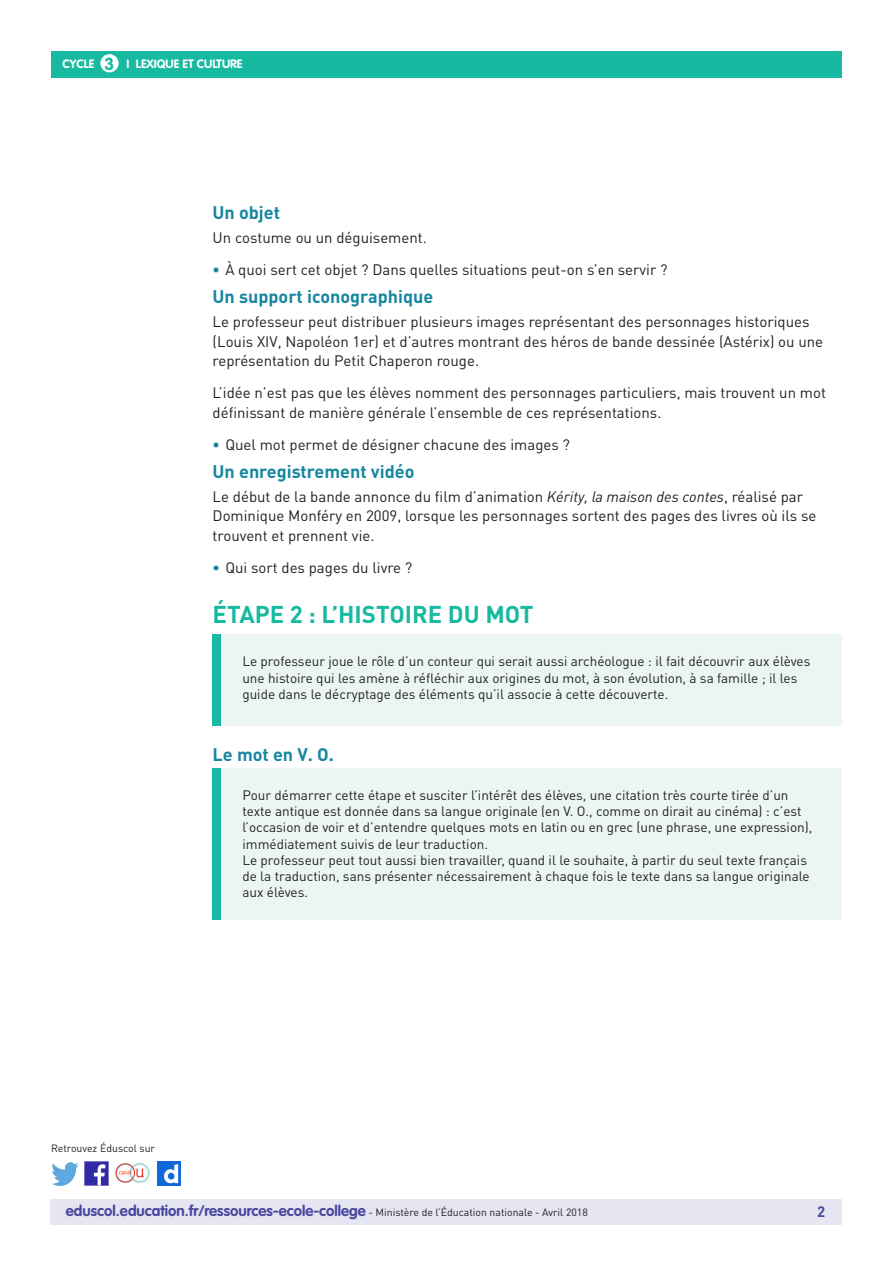
<style>
.page{position:relative;width:893px;height:1263px;background:#fff}
.page>*{position:absolute;margin:0;border:0;box-sizing:border-box;transform-origin:0 0}
._03_Titre_de_niveau{font:700 24px "DIN Pro";color:#17baa1}
._04_Titre_de_niveau{font:700 18px "DIN Pro";color:#16879f}
.t1{font:700 17.25px "VAG Rounded Std";color:#17baa1}
._06_Texte_courant{font:15px/19.5px "DIN Pro";color:#231f20}
.t2{font:700 15px "VAG Rounded Std";color:#4a489e}
.t3{font:700 15px "DIN Pro";color:#4a489e}
.t4{font:13.5px/16.2px "DIN Pro";color:#231f20}
.t5{font:700 12px "VAG Rounded Std";color:#fff}
.t6{font:10.5px "DIN Pro";color:#231f20}
.s1{font-weight:700;color:#16879f}
.s2{font-style:italic}
.s3{font-family:"DIN Pro";font-weight:400;font-size:10.5px;color:#231f20}
</style>
<div class="page">
<div style="left:50px;top:1199px;width:791px;height:26px;background:#e6e5f2"></div>
<div style="left:51px;top:51px;width:791px;height:27px;background:#17baa1"></div>
<div style="left:100px;top:54px;width:19px;height:18px;background:#fff;border-radius:50%"></div>
<img style="left:85px;top:1162px;width:23px;height:23px">
<img style="left:51px;top:1163px;width:28px;height:22px">
<img style="left:158px;top:1162px;width:22px;height:23px">
<img style="left:115px;top:1163px;width:35px;height:20px">
<div style="left:213px;top:635px;width:629px;height:91px;background:#ebf6f3"></div>
<div style="left:213px;top:635px;width:8px;height:91px;background:#17baa1"></div>
<div style="left:213px;top:768px;width:629px;height:152px;background:#ebf6f3"></div>
<div style="left:213px;top:768px;width:8px;height:152px;background:#17baa1"></div>
<p class="t1" style="left:105px;top:53px;width:11px">3</p>
<p class="t5" style="left:63px;top:57px;width:33px">CYCLE</p>
<p class="t5" style="left:127px;top:57px;width:117px">I LEXIQUE ET CULTURE</p>
<p class="_04_Titre_de_niveau" style="left:213px;top:201px;width:69px">Un objet</p>
<p class="_06_Texte_courant" style="left:213px;top:228px;width:216px">Un costume ou un déguisement.</p>
<p class="_06_Texte_courant" style="left:213px;top:260px;width:456px"><span class="s1">•</span> À quoi sert cet objet ? Dans quelles situations peut-on s’en servir ?</p>
<p class="_04_Titre_de_niveau" style="left:213px;top:285px;width:222px">Un support iconographique</p>
<p class="_06_Texte_courant" style="left:213px;top:312px;width:612px">Le professeur peut distribuer plusieurs images représentant des personnages historiques (Louis XIV, Napoléon 1er) et d’autres montrant des héros de bande dessinée (Astérix) ou une représentation du Petit Chaperon rouge.</p>
<p class="_06_Texte_courant" style="left:213px;top:383px;width:615px">L’idée n’est pas que les élèves nomment des personnages particuliers, mais trouvent un mot définissant de manière générale l’ensemble de ces représentations.</p>
<p class="_06_Texte_courant" style="left:213px;top:435px;width:359px"><span class="s1">•</span> Quel mot permet de désigner chacune des images ?</p>
<p class="_04_Titre_de_niveau" style="left:213px;top:460px;width:203px">Un enregistrement vidéo</p>
<p class="_06_Texte_courant" style="left:213px;top:486px;width:605px">Le début de la bande annonce du film d’animation <span class="s2">Kérity, la maison des contes</span>, réalisé par<br>Dominique Monféry en 2009, lorsque les personnages sortent des pages des livres où ils se trouvent et prennent vie.</p>
<p class="_06_Texte_courant" style="left:213px;top:558px;width:201px"><span class="s1">•</span> Qui sort des pages du livre ?</p>
<p class="_03_Titre_de_niveau" style="left:213px;top:599px;width:322px">ÉTAPE 2 : L’HISTOIRE DU MOT</p>
<p class="t4" style="left:242px;top:653px;width:570px">Le professeur joue le rôle d’un conteur qui serait aussi archéologue : il fait découvrir aux élèves une histoire qui les amène à réfléchir aux origines du mot, à son évolution, à sa famille ; il les guide dans le décryptage des éléments qu’il associe à cette découverte.</p>
<p class="_04_Titre_de_niveau" style="left:213px;top:743px;width:123px">Le mot en V. O.</p>
<p class="t4" style="left:242px;top:787px;width:571px">Pour démarrer cette étape et susciter l’intérêt des élèves, une citation très courte tirée d’un texte antique est donnée dans sa langue originale (en V. O., comme on dirait au cinéma) : c’est l’occasion de voir et d’entendre quelques mots en latin ou en grec (une phrase, une expression), immédiatement suivis de leur traduction.<br>Le professeur peut tout aussi bien travailler, quand il le souhaite, à partir du seul texte français de la traduction, sans présenter nécessairement à chaque fois le texte dans sa langue originale aux élèves.</p>
<p class="t6" style="left:51px;top:1141px;width:106px">Retrouvez Éduscol sur</p>
<p class="t2" style="left:66px;top:1202px;width:523px">eduscol.education.fr/ressources-ecole-college <span class="s3">- Ministère de l’Éducation nationale - Avril 2018</span></p>
<p class="t3" style="left:817px;top:1201px;width:10px">2</p>
</div>
